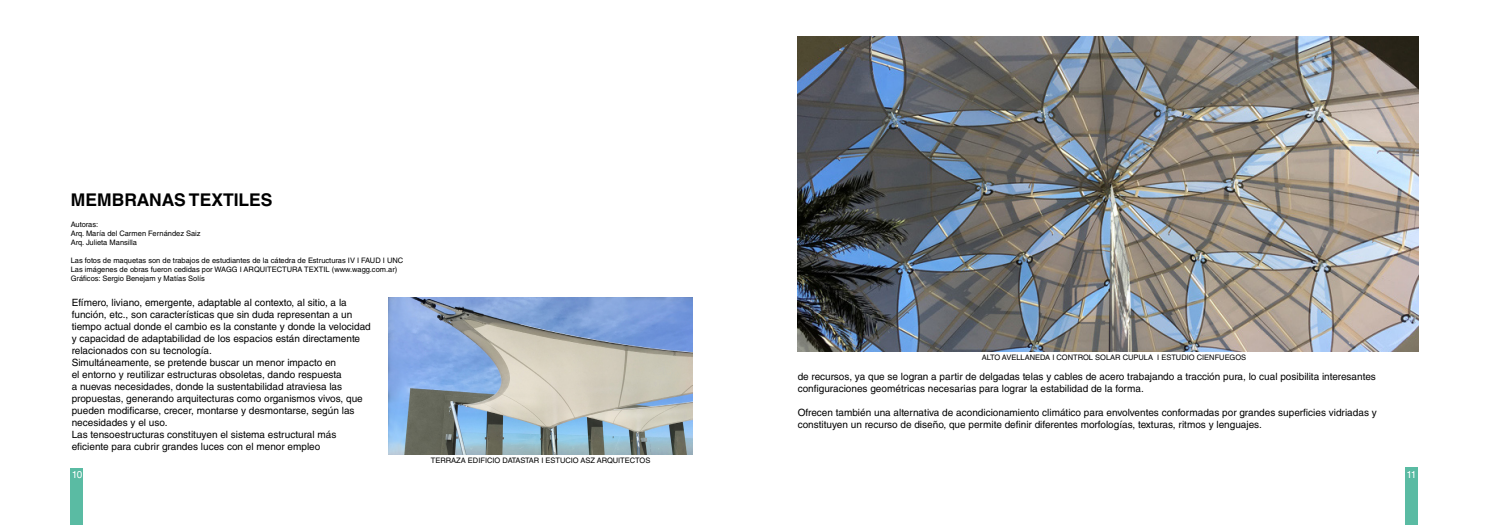
<style>
.page{position:relative;width:1489px;height:525px;background:#fff}
.page>*{position:absolute;margin:0;border:0;box-sizing:border-box;transform-origin:0 0}
.t1{font:700 17.5px "Helvetica LT Std";color:#000}
.t2{font:10px/12px "Helvetica LT Std";color:#000}
.t3{font:10px "Helvetica LT Std";color:#fff}
.t4{font:7.5px/9px "Helvetica LT Std";color:#000}
</style>
<div class="page">
<div style="left:1405px;top:467px;width:12px;height:57px;background:#5abba3"></div>
<div style="left:71px;top:468px;width:12px;height:56px;background:#5abba3"></div>
<img style="left:797px;top:36px;width:620px;height:315px">
<img style="left:388px;top:297px;width:304px;height:157px">
<h1 class="t1" style="left:71px;top:189px;width:203px">MEMBRANAS TEXTILES</h1>
<p class="t4" style="left:71px;top:220px;width:131px">Autoras:<br>Arq. María del Carmen Fernández Saiz<br>Arq. Julieta Mansilla</p>
<p class="t4" style="left:71px;top:256px;width:334px">Las fotos de maquetas son de trabajos de estudiantes de la cátedra de Estructuras IV I FAUD I UNC<br>Las imágenes de obras fueron cedidas por WAGG I ARQUITECTURA TEXTIL (www.wagg.com.ar)<br>Gráficos: Sergio Benejam y Matías Solís</p>
<p class="t2" style="left:72px;top:296px;width:301px">Efímero, liviano, emergente, adaptable al contexto, al sitio, a la función, etc., son características que sin duda representan a un tiempo actual donde el cambio es la constante y donde la velocidad y capacidad de adaptabilidad de los espacios están directamente relacionados con su tecnología.<br>Simultáneamente, se pretende buscar un menor impacto en<br>el entorno y reutilizar estructuras obsoletas, dando respuesta<br>a nuevas necesidades, donde la sustentabilidad atraviesa las propuestas, generando arquitecturas como organismos vivos, que pueden modificarse, crecer, montarse y desmontarse, según las necesidades y el uso.<br>Las tensoestructuras constituyen el sistema estructural más eficiente para cubrir grandes luces con el menor empleo</p>
<p class="t4" style="left:431px;top:455px;width:221px">TERRAZA EDIFICIO DATASTAR I ESTUCIO ASZ ARQUITECTOS</p>
<p class="t4" style="left:981px;top:353px;width:266px">ALTO AVELLANEDA I CONTROL SOLAR CUPULA I ESTUDIO CIENFUEGOS</p>
<p class="t2" style="left:797px;top:370px;width:579px">de recursos, ya que se logran a partir de delgadas telas y cables de acero trabajando a tracción pura, lo cual posibilita interesantes configuraciones geométricas necesarias para lograr la estabilidad de la forma.</p>
<p class="t2" style="left:797px;top:406px;width:580px">Ofrecen también una alternativa de acondicionamiento climático para envolventes conformadas por grandes superficies vidriadas y constituyen un recurso de diseño, que permite definir diferentes morfologías, texturas, ritmos y lenguajes.</p>
<p class="t3" style="left:72px;top:468px;width:12px">10</p>
<p class="t3" style="left:1406px;top:468px;width:11px">11</p>
</div>
